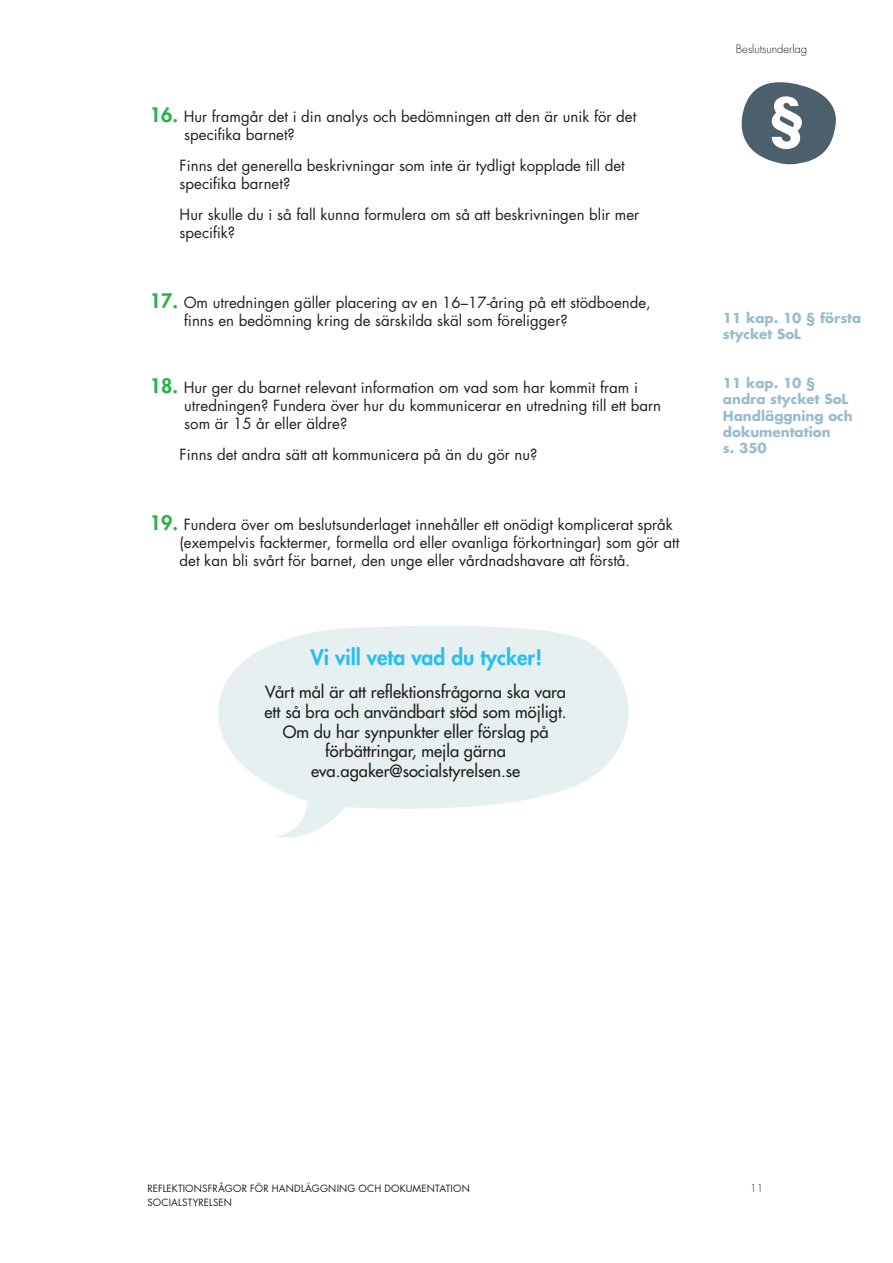
<style>
.page{position:relative;width:893px;height:1263px;background:#fff}
.page>*{position:absolute;margin:0;border:0;box-sizing:border-box;transform-origin:0 0}
.t1{font:700 52.5px "Futura Std";color:#fff}
.vi_vill_veta{font:800 21px "Futura Std";color:#26bff0}
.Vi_vill_veta_text{font:500 16.5px/19.8px "Futura Std";color:#231f20;text-align:center}
.text_med_siffror_10{font:15px/18px "Futura Std";color:#231f20}
.siste_brödtext_7{font:15px/18px "Futura Std";color:#231f20}
.indragen_text_7{font:15px/18px "Futura Std";color:#231f20}
.hänvisning{font:700 13.5px/16.2px "Futura Std";color:#9cbcce}
.t2{font:300 11.25px "Futura Std";color:#231f20}
.t3{font:300 10.5px "Futura Std";color:#231f20}
.t4{font:9.75px "Futura Std";letter-spacing:.02em;color:#231f20}
.s1{font-weight:800;font-size:19.5px;color:#2ab049}
</style>
<div class="page">
<svg style="left:742px;top:82px;width:94px;height:83px"></svg>
<svg style="left:218px;top:626px;width:410px;height:212px;fill:#e7f0f1"></svg>
<p class="text_med_siffror_10" style="left:184px;top:108px;width:453px;text-indent:-34px"><span class="s1">16.</span> Hur framgår det i din analys och bedömningen att den är unik för det specifika barnet?</p>
<p class="indragen_text_7" style="left:180px;top:157px;width:447px">Finns det generella beskrivningar som inte är tydligt kopplade till det specifika barnet?</p>
<p class="siste_brödtext_7" style="left:180px;top:206px;width:461px">Hur skulle du i så fall kunna formulera om så att beskrivningen blir mer specifik?</p>
<p class="text_med_siffror_10" style="left:184px;top:294px;width:468px;text-indent:-34px"><span class="s1">17.</span> Om utredningen gäller placering av en 16–17-åring på ett stödboende, finns en bedömning kring de särskilda skäl som föreligger?</p>
<p class="text_med_siffror_10" style="left:184px;top:379px;width:478px;text-indent:-34px"><span class="s1">18.</span> Hur ger du barnet relevant information om vad som har kommit fram i utredningen? Fundera över hur du kommunicerar en utredning till ett barn som är 15 år eller äldre?</p>
<p class="siste_brödtext_7" style="left:180px;top:445px;width:359px">Finns det andra sätt att kommunicera på än du gör nu?</p>
<p class="text_med_siffror_10" style="left:180px;top:516px;width:501px;text-indent:-30px"><span class="s1">19.</span> Fundera över om beslutsunderlaget innehåller ett onödigt komplicerat språk (exempelvis facktermer, formella ord eller ovanliga förkortningar) som gör att det kan bli svårt för barnet, den unge eller vårdnadshavare att förstå.</p>
<p class="vi_vill_veta" style="left:310px;top:644px;width:233px">Vi vill veta vad du tycker!</p>
<p class="Vi_vill_veta_text" style="left:265px;top:682px;width:304px">Vårt mål är att reflektionsfrågorna ska vara ett så bra och användbart stöd som möjligt.<br>Om du har synpunkter eller förslag på förbättringar, mejla gärna eva.agaker@socialstyrelsen.se</p>
<p class="t2" style="left:736px;top:42px;width:73px">Beslutsunderlag</p>
<h1 class="t1" style="left:769px;top:82px;width:38px">§</h1>
<p class="hänvisning" style="left:723px;top:309px;width:140px">11 kap. 10 § första stycket SoL</p>
<p class="hänvisning" style="left:723px;top:375px;width:131px">11 kap. 10 § andra stycket SoL<br>Handläggning och dokumentation<br>s. 350</p>
<p class="t4" style="left:147px;top:1182px;width:324px">REFLEKTIONSFRÅGOR FÖR HANDLÄGGNING OCH DOKUMENTATION</p>
<p class="t3" style="left:750px;top:1182px;width:15px">11</p>
<p class="t4" style="left:147px;top:1196px;width:86px">SOCIALSTYRELSEN</p>
</div>
